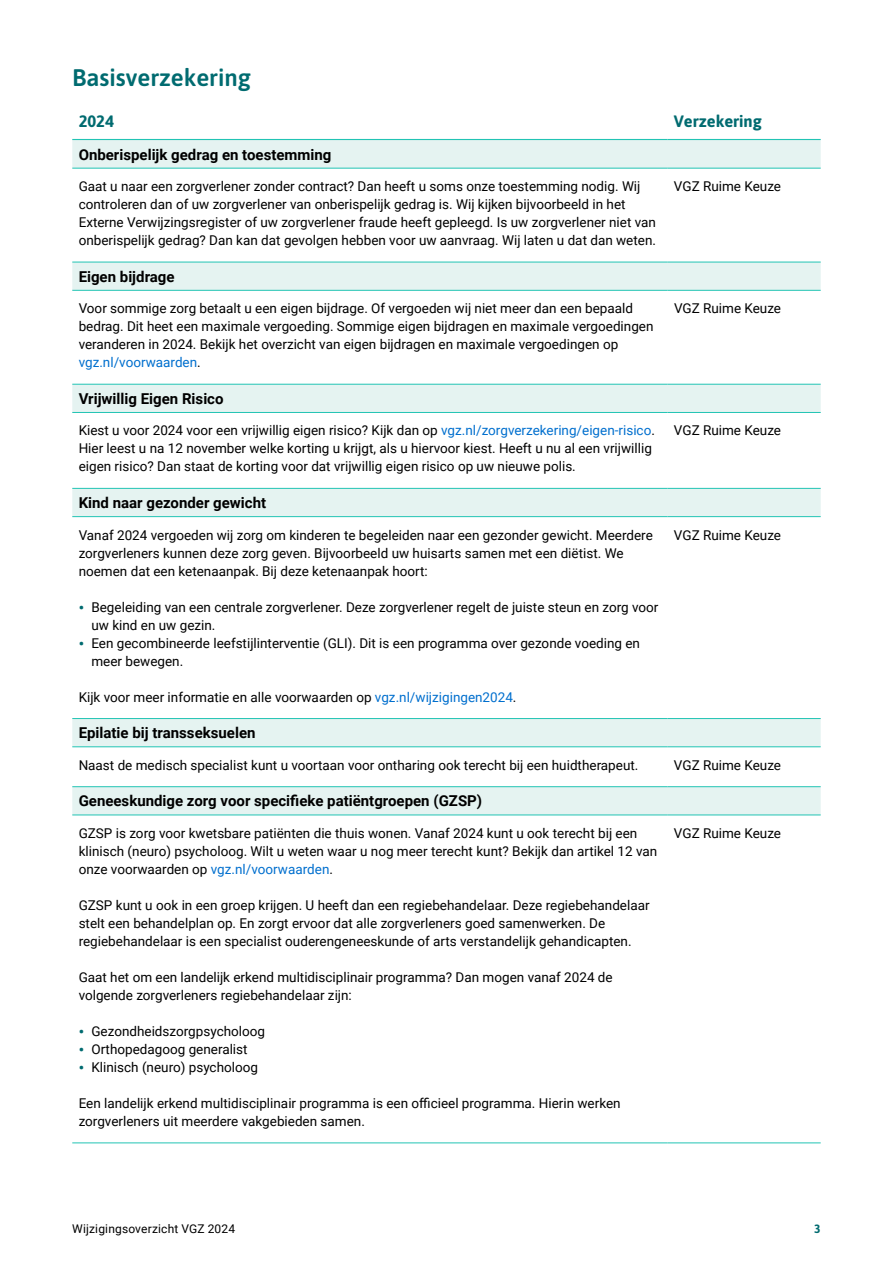
<style>
.page{position:relative;width:893px;height:1263px;background:#fff}
.page>*{position:absolute;margin:0;border:0;box-sizing:border-box;transform-origin:0 0}
.H3_kop{font:600 24px "Asap";color:#006b70}
.tabel_kop{font:700 16.5px "Asap";color:#006b70}
.tabel_subkop{font:700 15px "Roboto";color:#000}
.tabel_subkop-2{font:15px "Roboto Bold 2";color:#000}
.tabel_plat{font:13.5px/18px "Roboto";color:#000}
.tabel_plat-2{font:13.5px/18px "Roboto Regular 2";color:#000}
.t1{font:12px "Roboto";letter-spacing:.015em;color:#000}
.t2{font:700 12px "Asap";color:#006b70}
.s1{color:#006fce}
.s2{font-weight:700;font-size:15px;color:#006b70}
.s3{font-family:"Roboto";font-weight:700;font-size:15px;color:#006b70}
.s4{font-family:"Roboto"}
</style>
<div class="page">
<svg style="left:72px;top:140px;width:749px;height:675px"></svg>
<hr style="left:72px;top:139px;width:596px;height:1px;background:#22c4b4">
<hr style="left:668px;top:139px;width:153px;height:1px;background:#22c4b4">
<hr style="left:72px;top:168px;width:596px;height:1px;background:#22c4b4">
<hr style="left:668px;top:168px;width:153px;height:1px;background:#22c4b4">
<hr style="left:72px;top:262px;width:596px;height:1px;background:#22c4b4">
<hr style="left:668px;top:262px;width:153px;height:1px;background:#22c4b4">
<hr style="left:72px;top:290px;width:596px;height:1px;background:#22c4b4">
<hr style="left:668px;top:290px;width:153px;height:1px;background:#22c4b4">
<hr style="left:72px;top:384px;width:596px;height:1px;background:#22c4b4">
<hr style="left:668px;top:384px;width:153px;height:1px;background:#22c4b4">
<hr style="left:72px;top:412px;width:596px;height:1px;background:#22c4b4">
<hr style="left:668px;top:412px;width:153px;height:1px;background:#22c4b4">
<hr style="left:72px;top:488px;width:596px;height:1px;background:#22c4b4">
<hr style="left:668px;top:488px;width:153px;height:1px;background:#22c4b4">
<hr style="left:72px;top:516px;width:596px;height:1px;background:#22c4b4">
<hr style="left:668px;top:516px;width:153px;height:1px;background:#22c4b4">
<hr style="left:72px;top:718px;width:596px;height:1px;background:#22c4b4">
<hr style="left:668px;top:718px;width:153px;height:1px;background:#22c4b4">
<hr style="left:72px;top:746px;width:596px;height:1px;background:#22c4b4">
<hr style="left:668px;top:746px;width:153px;height:1px;background:#22c4b4">
<hr style="left:72px;top:786px;width:596px;height:1px;background:#22c4b4">
<hr style="left:668px;top:786px;width:153px;height:1px;background:#22c4b4">
<hr style="left:72px;top:815px;width:596px;height:1px;background:#22c4b4">
<hr style="left:668px;top:815px;width:153px;height:1px;background:#22c4b4">
<hr style="left:72px;top:1142px;width:596px;height:1px;background:#22c4b4">
<hr style="left:668px;top:1142px;width:153px;height:1px;background:#22c4b4">
<h3 class="H3_kop" style="left:72px;top:61px;width:180px">Basisverzekering</h3>
<p class="tabel_kop" style="left:79px;top:109px;width:37px">2024</p>
<p class="tabel_kop" style="left:674px;top:109px;width:89px">Verzekering</p>
<p class="tabel_subkop" style="left:79px;top:144px;width:254px">Onberispelijk gedrag en toestemming</p>
<p class="tabel_plat" style="left:79px;top:177px;width:579px">Gaat u naar een zorgverlener zonder contract? Dan heeft u soms onze toestemming nodig. Wij controleren dan of uw zorgverlener van onberispelijk gedrag is. Wij kijken bijvoorbeeld in het Externe Verwijzingsregister of uw zorgverlener fraude heeft gepleegd. Is uw zorgverlener niet van onberispelijk gedrag? Dan kan dat gevolgen hebben voor uw aanvraag. Wij laten u dat dan weten.</p>
<p class="tabel_plat" style="left:674px;top:177px;width:109px">VGZ Ruime Keuze</p>
<p class="tabel_subkop" style="left:79px;top:266px;width:97px">Eigen bijdrage</p>
<p class="tabel_plat" style="left:79px;top:299px;width:576px">Voor sommige zorg betaalt u een eigen bijdrage. Of vergoeden wij niet meer dan een bepaald bedrag. Dit heet een maximale vergoeding. Sommige eigen bijdragen en maximale vergoedingen veranderen in 2024. Bekijk het overzicht van eigen bijdragen en maximale vergoedingen op <span class="s1">vgz.nl/voorwaarden</span>.</p>
<p class="tabel_plat" style="left:674px;top:299px;width:109px">VGZ Ruime Keuze</p>
<p class="tabel_subkop" style="left:79px;top:388px;width:146px">Vrijwillig Eigen Risico</p>
<p class="tabel_plat" style="left:79px;top:421px;width:578px">Kiest u voor 2024 voor een vrijwillig eigen risico? Kijk dan op <span class="s1">vgz.nl/zorgverzekering/eigen-risico</span>.<br>Hier leest u na 12 november welke korting u krijgt, als u hiervoor kiest. Heeft u nu al een vrijwillig eigen risico? Dan staat de korting voor dat vrijwillig eigen risico op uw nieuwe polis.</p>
<p class="tabel_plat" style="left:674px;top:421px;width:109px">VGZ Ruime Keuze</p>
<p class="tabel_subkop" style="left:79px;top:492px;width:189px">Kind naar gezonder gewicht</p>
<p class="tabel_plat" style="left:79px;top:525px;width:576px">Vanaf 2024 vergoeden wij zorg om kinderen te begeleiden naar een gezonder gewicht. Meerdere zorgverleners kunnen deze zorg geven. Bijvoorbeeld uw huisarts samen met een diëtist. We noemen dat een ketenaanpak. Bij deze ketenaanpak hoort:</p>
<p class="tabel_plat" style="left:91px;top:597px;width:569px;text-indent:-13px"><span class="s2">•</span> Begeleiding van een centrale zorgverlener. Deze zorgverlener regelt de juiste steun en zorg voor uw kind en uw gezin.</p>
<p class="tabel_plat-2" style="left:91px;top:633px;width:550px;text-indent:-13px"><span class="s3">•</span> Een gecombineerde leefstijlinterventie (GLI). Dit is een programma over gezonde voeding en <span class="s4">meer bewegen.</span></p>
<p class="tabel_plat" style="left:79px;top:687px;width:439px">Kijk voor meer informatie en alle voorwaarden op <span class="s1">vgz.nl/wijzigingen2024</span>.</p>
<p class="tabel_plat" style="left:674px;top:525px;width:109px">VGZ Ruime Keuze</p>
<p class="tabel_subkop" style="left:79px;top:722px;width:178px">Epilatie bij transseksuelen</p>
<p class="tabel_plat" style="left:79px;top:755px;width:561px">Naast de medisch specialist kunt u voortaan voor ontharing ook terecht bij een huidtherapeut.</p>
<p class="tabel_plat" style="left:674px;top:755px;width:109px">VGZ Ruime Keuze</p>
<p class="tabel_subkop-2" style="left:79px;top:791px;width:405px">Geneeskundige zorg voor specifieke patiëntgroepen (GZSP)</p>
<p class="tabel_plat" style="left:79px;top:823px;width:580px">GZSP is zorg voor kwetsbare patiënten die thuis wonen. Vanaf 2024 kunt u ook terecht bij een klinisch (neuro) psycholoog. Wilt u weten waar u nog meer terecht kunt? Bekijk dan artikel 12 van onze voorwaarden op <span class="s1">vgz.nl/voorwaarden</span>.</p>
<p class="tabel_plat" style="left:79px;top:895px;width:572px">GZSP kunt u ook in een groep krijgen. U heeft dan een regiebehandelaar. Deze regiebehandelaar stelt een behandelplan op. En zorgt ervoor dat alle zorgverleners goed samenwerken. De regiebehandelaar is een specialist ouderengeneeskunde of arts verstandelijk gehandicapten.</p>
<p class="tabel_plat" style="left:79px;top:967px;width:536px">Gaat het om een landelijk erkend multidisciplinair programma? Dan mogen vanaf 2024 de volgende zorgverleners regiebehandelaar zijn:</p>
<p class="tabel_plat" style="left:79px;top:1021px;width:188px"><span class="s2">•</span> Gezondheidszorgpsycholoog</p>
<p class="tabel_plat" style="left:79px;top:1039px;width:170px"><span class="s2">•</span> Orthopedagoog generalist</p>
<p class="tabel_plat" style="left:79px;top:1057px;width:181px"><span class="s2">•</span> Klinisch (neuro) psycholoog</p>
<p class="tabel_plat-2" style="left:79px;top:1093px;width:543px">Een landelijk erkend multidisciplinair programma is een officieel programma. Hierin werken <span class="s4">zorgverleners uit meerdere vakgebieden samen.</span></p>
<p class="tabel_plat" style="left:674px;top:823px;width:109px">VGZ Ruime Keuze</p>
<p class="t1" style="left:72px;top:1220px;width:164px">Wijzigingsoverzicht VGZ 2024</p>
<p class="t2" style="left:814px;top:1220px;width:8px">3</p>
</div>
